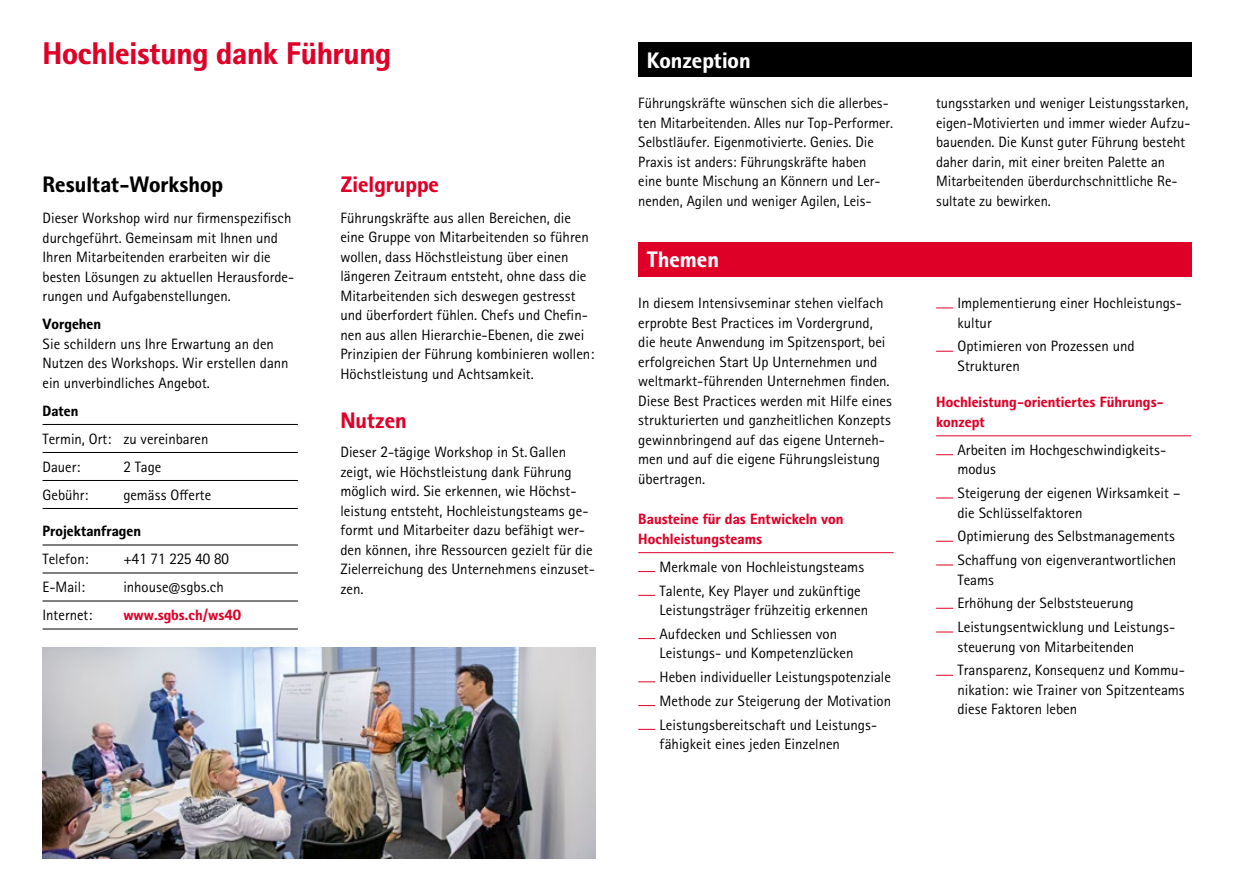
<style>
.page{position:relative;width:1234px;height:893px;background:#fff}
.page>*{position:absolute;margin:0;border:0;box-sizing:border-box;transform-origin:0 0}
.t1{font:800 31.5px "Rotis II Sans Pro";letter-spacing:-.01em;color:#df0028}
.t2{font:800 22.5px "Rotis II Sans Pro";color:#000}
.t3{font:800 22.5px "Rotis II Sans Pro";color:#fff}
.t4{font:800 22.5px "Rotis II Sans Pro";color:#df0028}
.t5{font:15px/19.5px "Rotis II Sans Pro";color:#000}
.t6{font:800 15px/19.5px "Rotis II Sans Pro";color:#df0028}
.t7{font:800 15px "Rotis II Sans Pro";color:#000}
</style>
<div class="page">
<div style="left:638px;top:43px;width:553px;height:34px;background:#000"></div>
<div style="left:638px;top:242px;width:553px;height:34px;background:#df0028"></div>
<hr style="left:638px;top:552px;width:255px;height:1px;background:#df0028">
<svg style="left:638px;top:571px;width:17px;height:1px"></svg>
<svg style="left:638px;top:595px;width:17px;height:1px"></svg>
<svg style="left:638px;top:638px;width:17px;height:1px"></svg>
<svg style="left:638px;top:682px;width:17px;height:1px"></svg>
<svg style="left:638px;top:705px;width:17px;height:1px"></svg>
<svg style="left:638px;top:729px;width:17px;height:1px"></svg>
<svg style="left:936px;top:308px;width:16px;height:1px"></svg>
<svg style="left:936px;top:351px;width:16px;height:1px"></svg>
<hr style="left:935px;top:435px;width:256px;height:1px;background:#df0028">
<svg style="left:936px;top:454px;width:16px;height:1px"></svg>
<svg style="left:936px;top:498px;width:16px;height:1px"></svg>
<svg style="left:936px;top:541px;width:16px;height:1px"></svg>
<svg style="left:936px;top:565px;width:16px;height:1px"></svg>
<svg style="left:936px;top:608px;width:16px;height:1px"></svg>
<svg style="left:936px;top:632px;width:16px;height:1px"></svg>
<svg style="left:936px;top:675px;width:16px;height:1px"></svg>
<img style="left:43px;top:648px;width:552px;height:211px">
<hr style="left:43px;top:424px;width:255px;height:1px;background:#000">
<hr style="left:43px;top:452px;width:255px;height:1px;background:#000">
<hr style="left:43px;top:480px;width:255px;height:1px;background:#000">
<hr style="left:43px;top:508px;width:255px;height:1px;background:#000">
<hr style="left:43px;top:545px;width:255px;height:1px;background:#000">
<hr style="left:43px;top:573px;width:255px;height:1px;background:#000">
<hr style="left:43px;top:601px;width:255px;height:1px;background:#000">
<hr style="left:43px;top:629px;width:255px;height:1px;background:#000">
<h1 class="t1" style="left:43px;top:35px;width:350px">Hochleistung dank Führung</h1>
<h2 class="t2" style="left:43px;top:171px;width:182px">Resultat-Workshop</h2>
<p class="t5" style="left:43px;top:208px;width:253px">Dieser Workshop wird nur firmenspezifisch durchgeführt. Gemeinsam mit Ihnen und Ihren Mitarbeitenden erarbeiten wir die besten Lösungen zu aktuellen Herausforde&shy;rungen und Aufgabenstellungen.</p>
<p class="t7" style="left:43px;top:315px;width:60px">Vorgehen</p>
<p class="t5" style="left:43px;top:334px;width:247px">Sie schildern uns Ihre Erwartung an den<br>Nutzen des Workshops. Wir erstellen dann ein unverbindliches Angebot.</p>
<p class="t7" style="left:43px;top:402px;width:37px">Daten</p>
<p class="t5" style="left:43px;top:425px;width:167px;line-height:28px">Termin, Ort: zu vereinbaren<br>Dauer:</p>
<p class="t5" style="left:123px;top:457px;width:39px">2 Tage</p>
<p class="t5" style="left:43px;top:485px;width:47px">Gebühr:</p>
<p class="t5" style="left:123px;top:485px;width:89px">gemäss Offerte</p>
<p class="t7" style="left:43px;top:522px;width:100px">Projektanfragen</p>
<p class="t5" style="left:43px;top:549px;width:47px">Telefon:</p>
<p class="t5" style="left:123px;top:549px;width:107px">+41 71 225 40 80</p>
<p class="t5" style="left:43px;top:577px;width:44px">E-Mail:</p>
<p class="t5" style="left:123px;top:577px;width:102px">inhouse@sgbs.ch</p>
<p class="t5" style="left:43px;top:605px;width:51px">Internet:</p>
<p class="t6" style="left:123px;top:606px;width:119px">www.sgbs.ch/ws40</p>
<h2 class="t4" style="left:340px;top:171px;width:100px">Zielgruppe</h2>
<p class="t5" style="left:340px;top:208px;width:255px">Führungskräfte aus allen Bereichen, die eine Gruppe von Mitarbeitenden so führen wollen, dass Höchstleistung über einen längeren Zeitraum entsteht, ohne dass die Mitarbeitenden sich deswegen gestresst und überfordert fühlen. Chefs und Chefin&shy;nen aus allen Hierarchie-Ebenen, die zwei Prinzipien der Führung kombinieren wollen:<br>Höchstleistung und Achtsamkeit.</p>
<h2 class="t4" style="left:340px;top:407px;width:68px">Nutzen</h2>
<p class="t5" style="left:340px;top:442px;width:256px">Dieser 2-tägige Workshop in St.Gallen zeigt, wie Höchstleistung dank Führung möglich wird. Sie erkennen, wie Höchst&shy;leistung entsteht, Hochleistungsteams ge&shy;formt und Mitarbeiter dazu befähigt wer&shy;den können, ihre Ressourcen gezielt für die Zielerreichung des Unternehmens einzuset&shy;zen.</p>
<h2 class="t3" style="left:646px;top:47px;width:105px">Konzeption</h2>
<p class="t5" style="left:638px;top:93px;width:256px">Führungskräfte wünschen sich die allerbes&shy;ten Mitarbeitenden. Alles nur Top-Performer.<br>Selbstläufer. Eigenmotivierte. Genies. Die Praxis ist anders: Führungskräfte haben eine bunte Mischung an Könnern und Ler&shy;nenden, Agilen und weniger Agilen, Leis-</p>
<h2 class="t3" style="left:646px;top:247px;width:74px">Themen</h2>
<p class="t5" style="left:638px;top:293px;width:255px">In diesem Intensivseminar stehen vielfach erprobte Best Practices im Vordergrund, die heute Anwendung im Spitzensport, bei erfolgreichen Start Up Unternehmen und weltmarkt-führenden Unternehmen finden.<br>Diese Best Practices werden mit Hilfe eines strukturierten und ganzheitlichen Konzepts gewinnbringend auf das eigene Unterneh&shy;men und auf die eigene Führungsleistung übertragen.</p>
<p class="t6" style="left:638px;top:510px;width:207px">Bausteine für das Entwickeln von<br>Hochleistungsteams</p>
<p class="t5" style="left:659px;top:555px;width:206px;line-height:23.7px">Merkmale von Hochleistungsteams<br>Talente, Key Player und zukünftige</p>
<p class="t5" style="left:659px;top:598px;width:210px;line-height:23.7px">Leistungsträger frühzeitig erkennen<br>Aufdecken und Schliessen von</p>
<p class="t5" style="left:659px;top:641px;width:233px;line-height:23.7px">Leistungs- und Kompetenzlücken Heben individueller Leistungspotenziale Methode zur Steigerung der Motivation Leistungsbereitschaft und Leistungs-</p>
<p class="t5" style="left:659px;top:734px;width:182px">fähigkeit eines jeden Einzelnen</p>
<p class="t5" style="left:935px;top:94px;width:256px">tungsstarken und weniger Leistungsstarken, eigen-Motivierten und immer wieder Aufzu&shy;bauenden. Die Kunst guter Führung besteht daher darin, mit einer breiten Palette an Mitarbeitenden überdurchschnittliche Re&shy;sultate zu bewirken.</p>
<p class="t5" style="left:957px;top:293px;width:226px">Implementierung einer Hochleistungs&shy;kultur</p>
<p class="t5" style="left:957px;top:337px;width:179px">Optimieren von Prozessen und<br>Strukturen</p>
<p class="t6" style="left:935px;top:393px;width:229px">Hochleistung-orientiertes Führungs&shy;konzept</p>
<p class="t5" style="left:957px;top:440px;width:210px">Arbeiten im Hochgeschwindigkeits&shy;modus</p>
<p class="t5" style="left:957px;top:483px;width:224px">Steigerung der eigenen Wirksamkeit – die Schlüsselfaktoren</p>
<p class="t5" style="left:957px;top:525px;width:220px;line-height:23.7px">Optimierung des Selbstmanagements<br>Schaffung von eigenverantwortlichen</p>
<p class="t5" style="left:957px;top:568px;width:219px;line-height:23.7px">Teams<br>Erhöhung der Selbststeuerung<br>Leistungsentwicklung und Leistungs-</p>
<p class="t5" style="left:957px;top:635px;width:229px;line-height:23.7px">steuerung von Mitarbeitenden<br>Transparenz, Konsequenz und Kommu-</p>
<p class="t5" style="left:957px;top:680px;width:229px">nikation: wie Trainer von Spitzenteams diese Faktoren leben</p>
</div>
